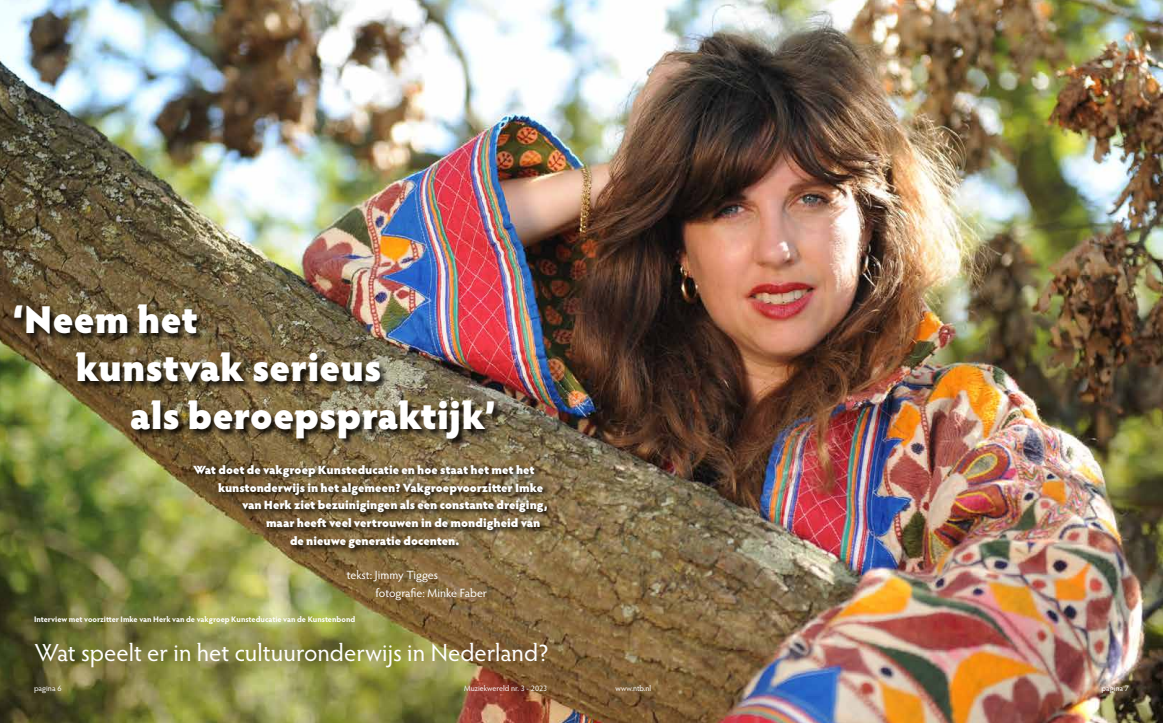
<style>
.page{position:relative;width:1163px;height:723px;background:#fff}
.page>*{position:absolute;margin:0;border:0;box-sizing:border-box;transform-origin:0 0}
.t1{font:900 39px "Hypatia Sans Pro";color:#fff}
.t2{font:24.8px "Hypatia Sans Pro";color:#fff}
.t3{font:900 12px "Hypatia Sans Pro";letter-spacing:-.005em;color:#fff}
.t4{font:12px/18px "Hypatia Sans Pro";letter-spacing:-.005em;color:#fff}
.t5{font:700 8px "Hypatia Sans Pro";color:#fff}
.t6{font:8px "Hypatia Sans Pro";color:#fff}
</style>
<div class="page">
<img style="left:0;top:0;width:1162px;height:723px">
<svg style="left:191px;top:461px;width:363px;height:95px;background:#73613b"></svg>
<div style="left:14px;top:304px;width:488px;height:144px;background:#000;opacity:.85"></div>
<h1 class="t1" style="left:12px;top:291px;width:187px">‘Neem het</h1>
<h1 class="t1" style="left:75px;top:339px;width:307px">kunstvak serieus</h1>
<h1 class="t1" style="left:130px;top:387px;width:368px">als beroepspraktijk’</h1>
<p class="t3" style="left:193px;top:460px;width:343px">Wat doet de vakgroep Kunsteducatie en hoe staat het met het</p>
<p class="t3" style="left:218px;top:478px;width:326px">kunstonderwijs in het algemeen? Vakgroepvoorzitter Imke</p>
<p class="t3" style="left:242px;top:496px;width:307px">van Herk ziet bezuinigingen als een constante dreiging,</p>
<p class="t3" style="left:266px;top:514px;width:276px">maar heeft veel vertrouwen in de mondigheid van</p>
<p class="t3" style="left:290px;top:532px;width:171px">de nieuwe generatie docenten.</p>
<p class="t4" style="left:375px;top:566px;width:113px;text-indent:-29px">tekst: Jimmy Tigges fotografie: Minke Faber</p>
<p class="t5" style="left:34px;top:614px;width:323px">Interview met voorzitter Imke van Herk van de vakgroep Kunsteducatie van de Kunstenbond</p>
<h2 class="t2" style="left:35px;top:635px;width:516px">Wat speelt er in het cultuuronderwijs in Nederland?</h2>
<p class="t6" style="left:34px;top:682px;width:29px">pagina 6</p>
<p class="t6" style="left:464px;top:682px;width:85px">Muziekwereld nr. 3 - 2023</p>
<p class="t6" style="left:615px;top:682px;width:37px">www.ntb.nl</p>
<p class="t6" style="left:1101px;top:682px;width:29px">pagina 7</p>
</div>
